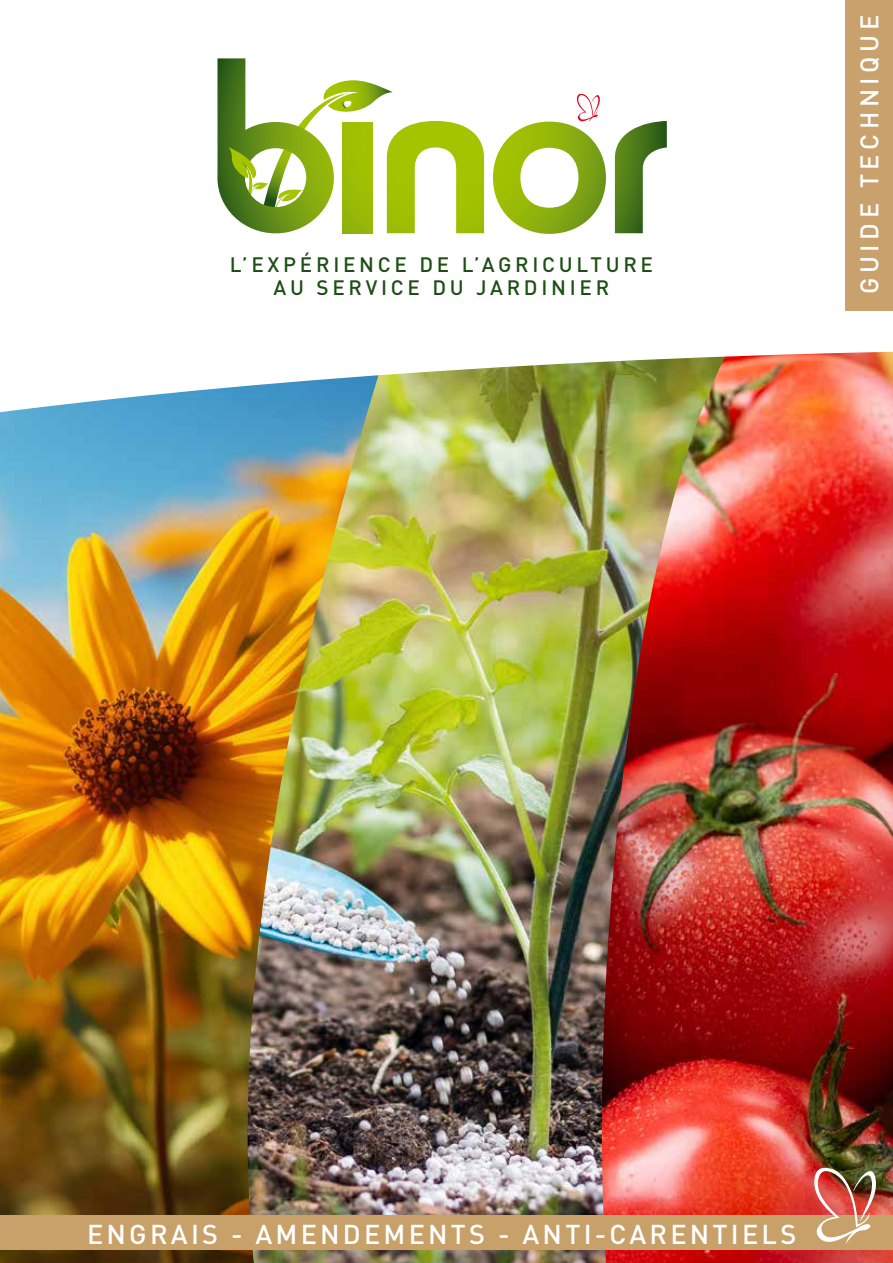
<style>
.page{position:relative;width:893px;height:1263px;background:#fff}
.page>*{position:absolute;margin:0;border:0;box-sizing:border-box;transform-origin:0 0}
.t1{font:500 27px "DIN";letter-spacing:.12em;color:#fff}
.t2{font:500 25.2px "DIN";letter-spacing:.18em;color:#fff}
.t3{font:500 20.7px/23px "DIN";letter-spacing:.18em;color:#1d4f14;text-align:center}
</style>
<div class="page">
<img style="left:0;top:496px;width:246px;height:767px">
<img style="left:246px;top:496px;width:344px;height:767px">
<img style="left:590px;top:496px;width:303px;height:767px">
<img style="left:0;top:310px;width:893px;height:186px">
<svg style="left:615px;top:121px;width:52px;height:112px"></svg>
<svg style="left:217px;top:58px;width:267px;height:175px"></svg>
<svg style="left:493px;top:94px;width:113px;height:140px"></svg>
<div style="left:0;top:1216px;width:893px;height:34px;background:#c8a16a"></div>
<img style="left:813px;top:1167px;width:63px;height:77px">
<div style="left:845px;top:0;width:48px;height:310px;background:#c8a16c"></div>
<p class="t3" style="left:230px;top:252px;width:425px">L’EXPÉRIENCE DE L’AGRICULTURE<br>AU SERVICE DU JARDINIER</p>
<p class="t2" style="left:853px;top:294px;width:280px;rotate:-90deg">GUIDE TECHNIQUE</p>
<h1 class="t1" style="left:87px;top:1217px;width:711px">ENGRAIS - AMENDEMENTS - ANTI-CARENTIELS</h1>
</div>
